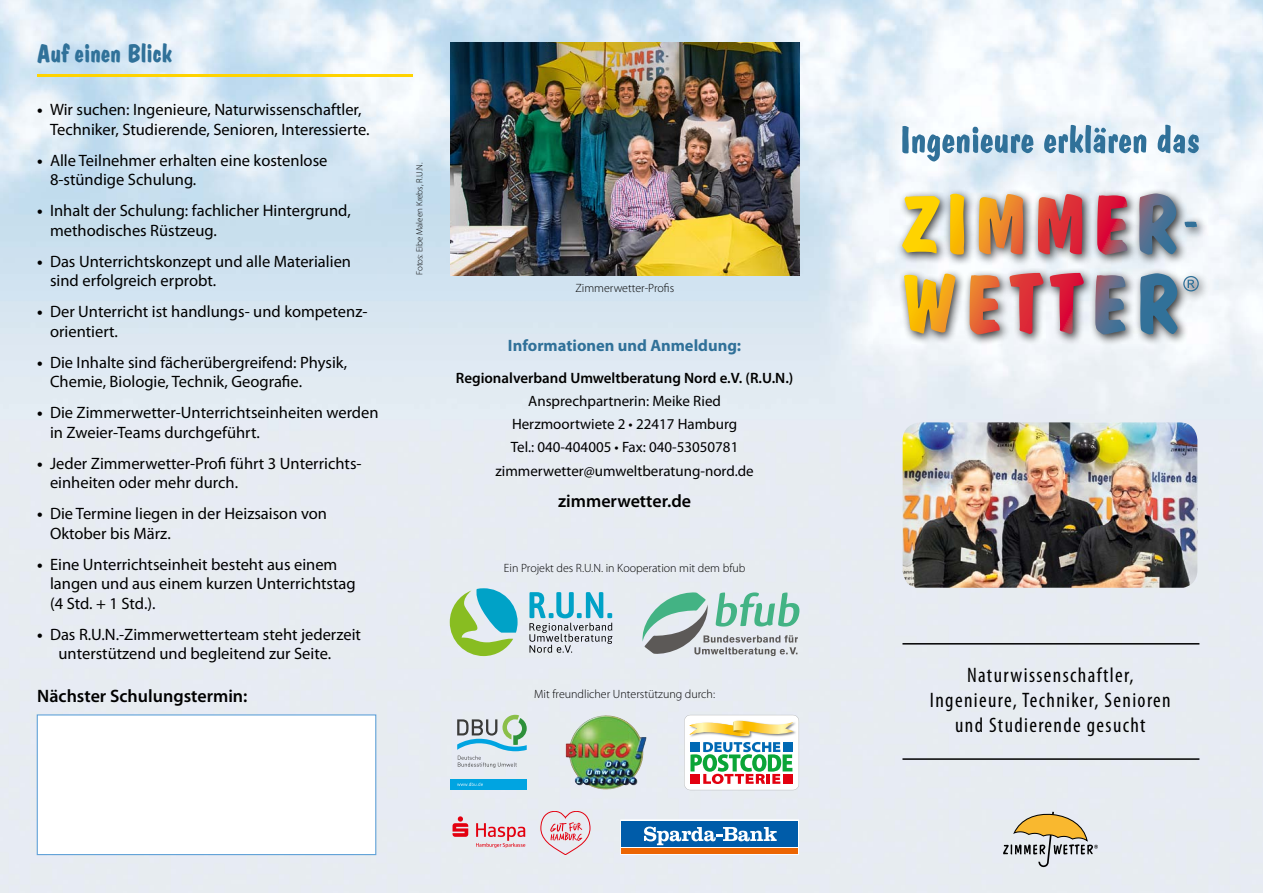
<style>
.page{position:relative;width:1263px;height:893px;background:#fff}
.page>*{position:absolute;margin:0;border:0;box-sizing:border-box;transform-origin:0 0}
.Headline_1{font:25.5px "Dom Bold BT";color:#307199}
.t1{font:condensed 21px/25.2px "Myriad Pro";letter-spacing:.065em;color:#000;text-align:center}
.Fliesstext{font:600 18px "Myriad Pro";color:#000}
.Aufzählung{font:16.5px/19.5px "Myriad Pro";color:#000}
.Fliesstext-2{font:700 16.5px "Myriad Pro";color:#307199}
.Fliesstext-3{font:15px "Myriad Pro";color:#000}
.Fliesstext-4{font:600 15px "Myriad Pro";color:#000}
.Fliesstext-5{font:300 12px "Myriad Pro";color:#000}
.Bildunterschrift{font:300 12px "Myriad Pro";color:#000}
.Fliesstext-6{font:300 9px "Myriad Pro";color:#000}
.s1{font-weight:700}
</style>
<div class="page">
<img style="left:0;top:0;width:1263px;height:893px">
<div style="left:897px;top:188px;width:313px;height:158px;background:#000;opacity:.8"></div>
<svg style="left:950px;top:193px;width:226px;height:62px"></svg>
<svg style="left:902px;top:125px;width:297px;height:36px"></svg>
<hr style="left:902px;top:758px;width:297px;height:2px;background:#000">
<hr style="left:902px;top:643px;width:297px;height:2px;background:#000">
<svg style="left:1003px;top:812px;width:95px;height:55px"></svg>
<img style="left:450px;top:43px;width:349px;height:232px">
<div style="left:37px;top:714px;width:339px;height:141px;background:#fff;border:1px solid #61a2d8"></div>
<hr style="left:37px;top:74px;width:375px;height:3px;background:#ffd300">
<img style="left:903px;top:422px;width:294px;height:166px">
<svg style="left:529px;top:592px;width:83px;height:61px"></svg>
<svg style="left:450px;top:588px;width:68px;height:68px"></svg>
<svg style="left:642px;top:592px;width:157px;height:64px"></svg>
<div style="left:450px;top:779px;width:77px;height:11px;background:#00a4e1"></div>
<svg style="left:457px;top:782px;width:26px;height:4px"></svg>
<svg style="left:457px;top:715px;width:70px;height:53px"></svg>
<svg style="left:452px;top:816px;width:16px;height:21px"></svg>
<svg style="left:476px;top:823px;width:49px;height:25px"></svg>
<svg style="left:541px;top:811px;width:49px;height:44px"></svg>
<svg style="left:684px;top:715px;width:115px;height:75px"></svg>
<div style="left:622px;top:821px;width:176px;height:33px;background:linear-gradient(to right,#fff,#fff)"></div>
<div style="left:622px;top:821px;width:176px;height:25px;background:#005ca9"></div>
<div style="left:622px;top:848px;width:176px;height:6px;background:#ec6502"></div>
<svg style="left:644px;top:827px;width:133px;height:18px"></svg>
<img style="left:565px;top:715px;width:40px;height:70px">
<p class="Headline_1" style="left:37px;top:38px;width:136px">Auf einen Blick</p>
<p class="Aufzählung" style="left:50px;top:100px;width:321px;text-indent:-13px"><span class="s1">•</span> Wir suchen: Ingenieure, Naturwissenschaftler,<br>Techniker, Studierende, Senioren, Interessierte.</p>
<p class="Aufzählung" style="left:50px;top:150px;width:279px;text-indent:-13px"><span class="s1">•</span> Alle Teilnehmer erhalten eine kostenlose<br>8-stündige Schulung.</p>
<p class="Aufzählung" style="left:50px;top:201px;width:302px;text-indent:-13px"><span class="s1">•</span> Inhalt der Schulung: fachlicher Hintergrund, methodisches Rüstzeug.</p>
<p class="Aufzählung" style="left:50px;top:251px;width:303px;text-indent:-13px"><span class="s1">•</span> Das Unterrichtskonzept und alle Materialien sind erfolgreich erprobt.</p>
<p class="Aufzählung" style="left:50px;top:302px;width:319px;text-indent:-13px"><span class="s1">•</span> Der Unterricht ist handlungs- und kompetenz&shy;orientiert.</p>
<p class="Aufzählung" style="left:50px;top:352px;width:299px;text-indent:-13px"><span class="s1">•</span> Die Inhalte sind fächerübergreifend: Physik,<br>Chemie, Biologie, Technik, Geografie.</p>
<p class="Aufzählung" style="left:50px;top:403px;width:330px;text-indent:-13px"><span class="s1">•</span> Die Zimmerwetter-Unterrichtseinheiten werden in Zweier-Teams durchgeführt.</p>
<p class="Aufzählung" style="left:50px;top:453px;width:313px;text-indent:-13px"><span class="s1">•</span> Jeder Zimmerwetter-Profi führt 3 Unterrichts&shy;einheiten oder mehr durch.</p>
<p class="Aufzählung" style="left:50px;top:504px;width:278px;text-indent:-13px"><span class="s1">•</span> Die Termine liegen in der Heizsaison von<br>Oktober bis März.</p>
<p class="Aufzählung" style="left:50px;top:554px;width:307px;text-indent:-13px"><span class="s1">•</span> Eine Unterrichtseinheit besteht aus einem langen und aus einem kurzen Unterrichtstag (4 Std. + 1 Std.).</p>
<p class="Aufzählung" style="left:37px;top:624px;width:325px;text-align:center"><span class="s1">•</span> Das R.U.N.-Zimmerwetterteam steht jederzeit unterstützend und begleitend zur Seite.</p>
<p class="Fliesstext" style="left:37px;top:685px;width:212px">Nächster Schulungstermin:</p>
<p class="Fliesstext-6" style="left:414px;top:275px;width:114px;rotate:-90deg">Fotos: Eibe Maleen Krebs, R.U.N.</p>
<p class="Bildunterschrift" style="left:575px;top:281px;width:100px">Zimmerwetter-Profis</p>
<p class="Fliesstext-2" style="left:508px;top:335px;width:235px">Informationen und Anmeldung:</p>
<p class="Fliesstext-4" style="left:456px;top:368px;width:339px">Regionalverband Umweltberatung Nord e.V. (R.U.N.)</p>
<p class="Fliesstext-3" style="left:528px;top:392px;width:194px">Ansprechpartnerin: Meike Ried</p>
<p class="Fliesstext-3" style="left:512px;top:415px;width:227px">Herzmoortwiete 2 • 22417 Hamburg</p>
<p class="Fliesstext-3" style="left:511px;top:438px;width:229px">Tel.: 040-404005 • Fax: 040-53050781</p>
<p class="Fliesstext-3" style="left:495px;top:461px;width:260px">zimmerwetter@umweltberatung-nord.de</p>
<p class="Fliesstext" style="left:558px;top:490px;width:135px">zimmerwetter.de</p>
<p class="Fliesstext-5" style="left:504px;top:561px;width:243px">Ein Projekt des R.U.N. in Kooperation mit dem bfub</p>
<p class="Fliesstext-5" style="left:534px;top:686px;width:183px">Mit freundlicher Unterstützung durch:</p>
<p class="t1" style="left:930px;top:662px;width:242px">Naturwissenschaftler,<br>Ingenieure, Techniker, Senioren und Studierende gesucht</p>
</div>
